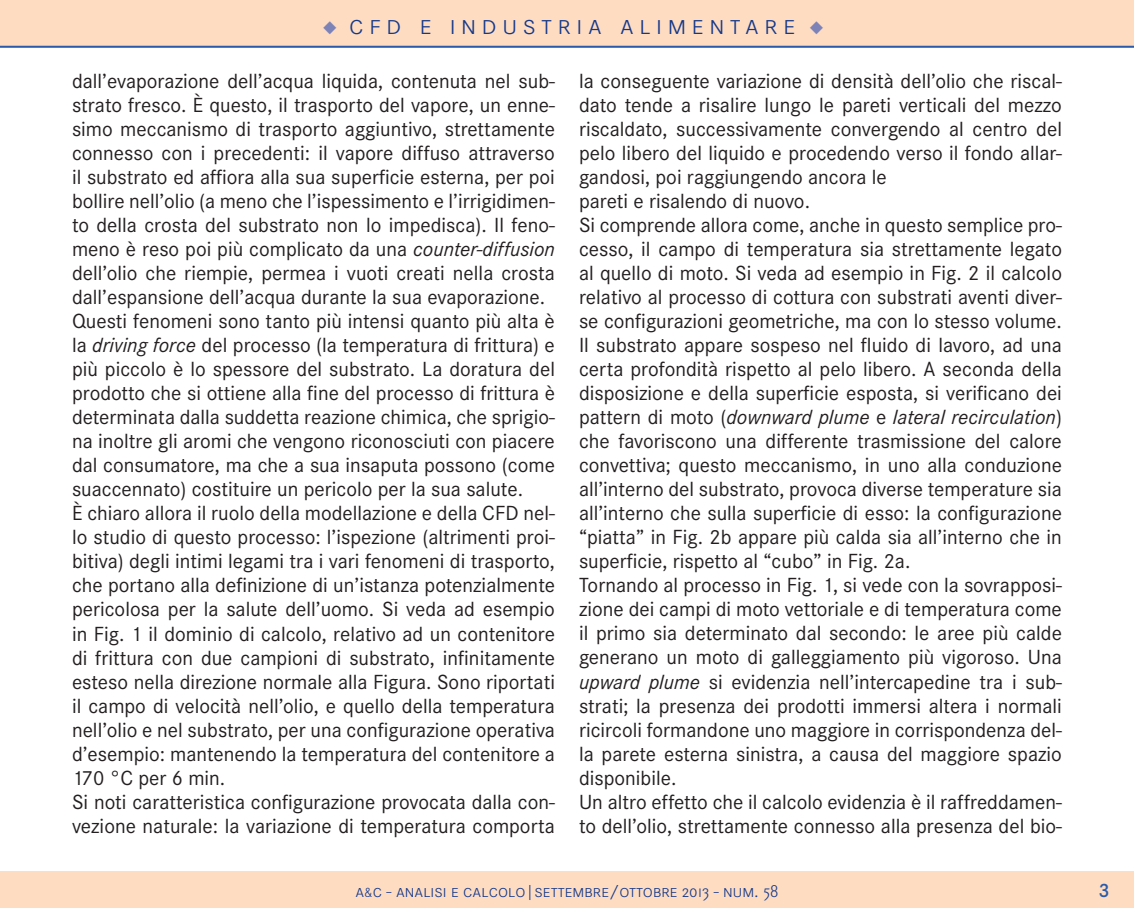
<style>
.page{position:relative;width:1134px;height:908px;background:#fff}
.page>*{position:absolute;margin:0;border:0;box-sizing:border-box;transform-origin:0 0}
.t1{font:300 28px "Corporate SSC";letter-spacing:.2em;color:#153889}
.t2{font:21.2px/24px "Corporate S";color:#231f20}
.t3{font:600 20px "Corporate S";color:#295baa}
.t4{font:300 18px "Corporate SSC";color:#153889}
.s1{color:#7d82b7}
.s2{font-style:italic}
.s3{font-size:14px}
</style>
<div class="page">
<div style="left:0;top:871px;width:1134px;height:36px;background:#fddcc2"></div>
<div style="left:0;top:0;width:1134px;height:48px;background:#fddcc2"></div>
<hr style="left:0;top:46px;width:1134px;height:2px;background:#295baa">
<h1 class="t1" style="left:323px;top:9px;width:502px"><span class="s1">◆</span> cfd e industria alimentare <span class="s1">◆</span></h1>
<p class="t2" style="left:72px;top:69px;width:484px">dall’evaporazione dell’acqua liquida, contenuta nel sub&shy;strato fresco. È questo, il trasporto del vapore, un enne&shy;simo meccanismo di trasporto aggiuntivo, strettamente connesso con i precedenti: il vapore diffuso attraverso il substrato ed affiora alla sua superficie esterna, per poi bollire nell’olio (a meno che l’ispessimento e l’irrigidimen&shy;to della crosta del substrato non lo impedisca). Il feno&shy;meno è reso poi più complicato da una <span class="s2">counter-diffusion </span>dell’olio che riempie, permea i vuoti creati nella crosta dall’espansione dell’acqua durante la sua evaporazione.<br>Questi fenomeni sono tanto più intensi quanto più alta è la <span class="s2">driving force</span> del processo (la temperatura di frittura) e più piccolo è lo spessore del substrato. La doratura del prodotto che si ottiene alla fine del processo di frittura è determinata dalla suddetta reazione chimica, che sprigio&shy;na inoltre gli aromi che vengono riconosciuti con piacere dal consumatore, ma che a sua insaputa possono (come suaccennato) costituire un pericolo per la sua salute.<br>È chiaro allora il ruolo della modellazione e della CFD nel&shy;lo studio di questo processo: l’ispezione (altrimenti proi&shy;bitiva) degli intimi legami tra i vari fenomeni di trasporto, che portano alla definizione di un’istanza potenzialmente pericolosa per la salute dell’uomo. Si veda ad esempio in Fig. 1 il dominio di calcolo, relativo ad un contenitore di frittura con due campioni di substrato, infinitamente esteso nella direzione normale alla Figura. Sono riportati il campo di velocità nell’olio, e quello della temperatura nell’olio e nel substrato, per una configurazione operativa d’esempio: mantenendo la temperatura del contenitore a 170 °C per 6 min.<br>Si noti caratteristica configurazione provocata dalla con&shy;vezione naturale: la variazione di temperatura comporta</p>
<p class="t2" style="left:579px;top:69px;width:484px">la conseguente variazione di densità dell’olio che riscal&shy;dato tende a risalire lungo le pareti verticali del mezzo riscaldato, successivamente convergendo al centro del pelo libero del liquido e procedendo verso il fondo allar&shy;gandosi, poi raggiungendo ancora le<br>pareti e risalendo di nuovo.<br>Si comprende allora come, anche in questo semplice pro&shy;cesso, il campo di temperatura sia strettamente legato al quello di moto. Si veda ad esempio in Fig. 2 il calcolo relativo al processo di cottura con substrati aventi diver&shy;se configurazioni geometriche, ma con lo stesso volume.<br>Il substrato appare sospeso nel fluido di lavoro, ad una certa profondità rispetto al pelo libero. A seconda della disposizione e della superficie esposta, si verificano dei pattern di moto (<span class="s2">downward plume</span> e <span class="s2">lateral recirculation</span>) che favoriscono una differente trasmissione del calore convettiva; questo meccanismo, in uno alla conduzione all’interno del substrato, provoca diverse temperature sia all’interno che sulla superficie di esso: la configurazione “piatta” in Fig. 2b appare più calda sia all’interno che in superficie, rispetto al “cubo” in Fig. 2a.<br>Tornando al processo in Fig. 1, si vede con la sovrapposi&shy;zione dei campi di moto vettoriale e di temperatura come il primo sia determinato dal secondo: le aree più calde generano un moto di galleggiamento più vigoroso. Una <span class="s2">upward plume</span> si evidenzia nell’intercapedine tra i sub&shy;strati; la presenza dei prodotti immersi altera i normali ricircoli formandone uno maggiore in corrispondenza del&shy;la parete esterna sinistra, a causa del maggiore spazio disponibile.<br>Un altro effetto che il calcolo evidenzia è il raffreddamen&shy;to dell’olio, strettamente connesso alla presenza del bio-</p>
<p class="t4" style="left:355px;top:880px;width:424px">a<span class="s3">&amp;</span>c - analisi e calcolo|settembre/ottobre 2013 - num. 58</p>
<p class="t3" style="left:1098px;top:878px;width:13px">3</p>
</div>
